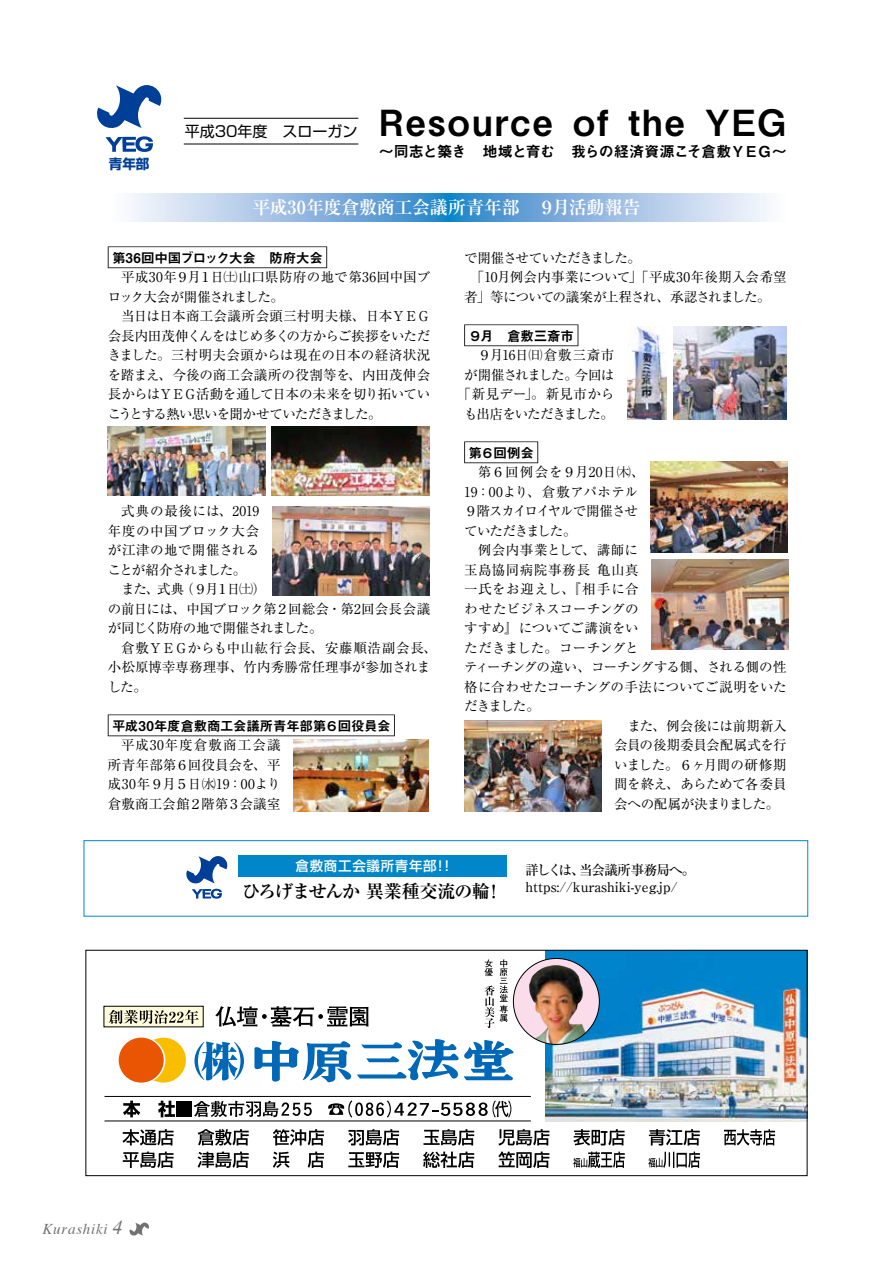
<style>
.page{position:relative;width:893px;height:1263px;background:#fff}
.page>*{position:absolute;margin:0;border:0;box-sizing:border-box;transform-origin:0 0}
.t1{font:36px "Midashi Go Pro MB31";letter-spacing:.06em;color:#000}
.t2{font:700 18px "Ryumin Pro";letter-spacing:-.01em;color:#fff}
.t3{font:700 18px "Ryumin Pro";letter-spacing:-.05em;color:#000}
.t4{font:15px "Midashi Go Pro MB31";letter-spacing:-.045em;color:#000}
.t5{font:15px "Shin Go Pro";color:#000}
.t6{font:italic 15px "Times";letter-spacing:.05em;color:#727171}
.t7{font:13.5px/19.5px "Ryumin Pro";letter-spacing:-.015em;color:#000;text-align:justify}
.t8{font:13.5px/19.5px "Ryumin Pro";letter-spacing:-.035em;color:#000;text-align:right}
.t9{font:13.5px "Ryumin Pro";letter-spacing:-.075em;color:#000}
.t10{font:13.5px "Midashi Go Pr 5 MB31";letter-spacing:-.015em;color:#000}
.t11{font:500 13.5px/16.5px "Ryumin Pro";color:#000}
.t12{font:13.5px "Ryumin Pro";letter-spacing:-.045em;color:#000}
.t13{font:13.5px "Ryumin Pro";letter-spacing:.035em;color:#000}
.t14{font:13.5px "Ryumin Pro";letter-spacing:.01em;color:#000}
.t15{font:13.5px "Ryumin Pro";letter-spacing:.045em;color:#000}
.t16{font:13.5px "Ryumin Pro";letter-spacing:.05em;color:#000}
.t17{font:13.5px "Ryumin Pro";letter-spacing:.03em;color:#000}
.t18{font:500 13.5px "Shin Go Pro";letter-spacing:.05em;color:#fff}
.t19{font:13.5px "Ryumin Pro";letter-spacing:.04em;color:#000}
.t20{font:13.5px "Ryumin Pro";letter-spacing:-.09em;color:#000}
.t21{font:700 13.5px "Shin Go Pro";color:#003f98}
.s1{font-size:19.5px}
</style>
<div class="page">
<img style="left:545px;top:952px;width:260px;height:170px">
<div style="left:104px;top:1006px;width:99px;height:21px;background:#fffcdb"></div>
<hr style="left:105px;top:1121px;width:426px;height:1px;background:#000">
<hr style="left:105px;top:1096px;width:426px;height:1px;background:#000">
<svg style="left:123px;top:1100px;width:17px;height:17px"></svg>
<svg style="left:158px;top:1101px;width:17px;height:16px"></svg>
<div style="left:177px;top:1101px;width:15px;height:16px;background:#000"></div>
<svg style="left:194px;top:1101px;width:118px;height:16px"></svg>
<svg style="left:328px;top:1100px;width:183px;height:17px"></svg>
<svg style="left:123px;top:1129px;width:51px;height:16px"></svg>
<svg style="left:198px;top:1129px;width:51px;height:16px"></svg>
<svg style="left:273px;top:1129px;width:51px;height:16px"></svg>
<svg style="left:348px;top:1129px;width:51px;height:16px"></svg>
<svg style="left:423px;top:1129px;width:51px;height:16px"></svg>
<svg style="left:498px;top:1129px;width:51px;height:16px"></svg>
<svg style="left:573px;top:1129px;width:52px;height:16px"></svg>
<svg style="left:649px;top:1129px;width:51px;height:16px"></svg>
<svg style="left:724px;top:1129px;width:51px;height:16px"></svg>
<svg style="left:123px;top:1151px;width:51px;height:17px"></svg>
<svg style="left:198px;top:1151px;width:51px;height:17px"></svg>
<svg style="left:273px;top:1151px;width:17px;height:17px"></svg>
<svg style="left:308px;top:1151px;width:16px;height:17px"></svg>
<svg style="left:348px;top:1151px;width:51px;height:17px"></svg>
<svg style="left:423px;top:1151px;width:51px;height:17px"></svg>
<svg style="left:498px;top:1151px;width:51px;height:17px"></svg>
<svg style="left:573px;top:1151px;width:52px;height:17px"></svg>
<svg style="left:648px;top:1151px;width:52px;height:17px"></svg>
<svg style="left:109px;top:958px;width:490px;height:124px"></svg>
<img style="left:529px;top:965px;width:57px;height:79px">
<div style="left:86px;top:950px;width:721px;height:226px;border:1px solid #000"></div>
<svg style="left:129px;top:1222px;width:20px;height:14px"></svg>
<div style="left:108px;top:246px;width:219px;height:22px;background:#686868"></div>
<div style="left:109px;top:247px;width:217px;height:20px;background:#fff"></div>
<svg style="left:108px;top:714px;width:287px;height:22px"></svg>
<div style="left:109px;top:715px;width:285px;height:20px;background:#fff"></div>
<svg style="left:464px;top:324px;width:114px;height:22px"></svg>
<div style="left:465px;top:325px;width:113px;height:20px;background:#fff"></div>
<svg style="left:464px;top:441px;width:74px;height:22px"></svg>
<div style="left:465px;top:442px;width:72px;height:20px;background:#fff"></div>
<div style="left:84px;top:840px;width:724px;height:76px;border:1px solid #0086c9"></div>
<svg style="left:97px;top:85px;width:65px;height:43px"></svg>
<svg style="left:106px;top:136px;width:47px;height:16px"></svg>
<hr style="left:184px;top:118px;width:174px;height:1px;background:#000">
<hr style="left:184px;top:144px;width:174px;height:1px;background:#000">
<svg style="left:130px;top:193px;width:638px;height:29px;background:#94bce2"></svg>
<svg style="left:186px;top:856px;width:42px;height:43px"></svg>
<div style="left:238px;top:855px;width:269px;height:21px;background:#0086c9"></div>
<img style="left:293px;top:739px;width:136px;height:72px">
<img style="left:272px;top:426px;width:157px;height:70px">
<img style="left:651px;top:559px;width:137px;height:91px">
<img style="left:465px;top:721px;width:136px;height:90px">
<img style="left:108px;top:426px;width:158px;height:70px">
<img style="left:651px;top:461px;width:136px;height:91px">
<img style="left:627px;top:326px;width:40px;height:93px">
<img style="left:673px;top:326px;width:114px;height:93px">
<img style="left:272px;top:506px;width:158px;height:89px">
<p class="t21" style="left:109px;top:153px;width:42px">青年部</p>
<p class="t5" style="left:185px;top:119px;width:174px">平成30年度　スローガン</p>
<h1 class="t1" style="left:379px;top:93px;width:409px">Resource of the YEG</h1>
<p class="t4" style="left:379px;top:140px;width:409px">～同志と築き　地域と育む　我らの経済資源こそ倉敷ＹＥＧ～</p>
<h2 class="t2" style="left:252px;top:193px;width:390px">平成３０年度倉敷商工会議所青年部　９月活動報告</h2>
<p class="t10" style="left:112px;top:247px;width:212px">第36回中国ブロック大会　防府大会</p>
<p class="t7" style="left:108px;top:267px;width:324px;text-indent:14px">平成30年9月1日㈯山口県防府の地で第36回中国ブロック大会が開催されました。</p>
<p class="t7" style="left:108px;top:305px;width:324px;text-indent:14px">当日は日本商工会議所会頭三村明夫様、日本ＹＥＧ会長内田茂伸くんをはじめ多くの方からご挨拶をいただきました。三村明夫会頭からは現在の日本の経済状況を踏まえ、今後の商工会議所の役割等を、内田茂伸会長からはＹＥＧ活動を通して日本の未来を切り拓いていこうとする熱い思いを聞かせていただきました。</p>
<p class="t17" style="left:121px;top:501px;width:140px">式典の最後には、２０１９</p>
<p class="t19" style="left:108px;top:520px;width:153px">年度の中国ブロック大会</p>
<p class="t13" style="left:108px;top:539px;width:153px">が江津の地で開催される</p>
<p class="t20" style="left:108px;top:559px;width:140px">ことが紹介されました。</p>
<p class="t7" style="left:121px;top:578px;width:146px">また、式典（9月1日㈯）</p>
<p class="t7" style="left:108px;top:598px;width:324px">の前日には、中国ブロック第2回総会・第2回会長会議</p>
<p class="t9" style="left:108px;top:617px;width:216px">が同じく防府の地で開催されました。</p>
<p class="t15" style="left:121px;top:637px;width:317px">倉敷ＹＥＧからも中山紘行会長、安藤順浩副会長、</p>
<p class="t7" style="left:108px;top:656px;width:324px">小松原博幸専務理事、竹内秀勝常任理事が参加されま</p>
<p class="t7" style="left:108px;top:676px;width:41px">した。</p>
<p class="t10" style="left:112px;top:715px;width:280px">平成30年度倉敷商工会議所青年部第6回役員会</p>
<p class="t7" style="left:108px;top:734px;width:174px;text-indent:14px">平成30年度倉敷商工会議所青年部第6回役員会を、平成30年9月5日㈬19：00より倉敷商工会館2階第3会議室</p>
<p class="t9" style="left:464px;top:247px;width:178px">で開催させていただきました。</p>
<p class="t14" style="left:471px;top:267px;width:317px">「10月例会内事業について」「平成30年後期入会希望</p>
<p class="t9" style="left:464px;top:286px;width:308px">者」等についての議案が上程され、承認されました。</p>
<p class="t10" style="left:468px;top:325px;width:107px">9月　倉敷三斎市</p>
<p class="t8" style="left:457px;top:344px;width:158px">9月16日㈰倉敷三斎市<br>が開催されました。今回は「新見デー」。新見市からも出店をいただきました。</p>
<p class="t10" style="left:468px;top:442px;width:67px">第6回例会</p>
<p class="t8" style="left:464px;top:461px;width:182px;text-align:left;text-indent:14px">第6回例会を9月20日㈭、<br>19：00より、倉敷アパホテル<br>9階スカイロイヤルで開催させていただきました。</p>
<p class="t13" style="left:478px;top:539px;width:162px">例会内事業として、講師に</p>
<p class="t13" style="left:464px;top:559px;width:176px">玉島協同病院事務長 亀山真</p>
<p class="t16" style="left:464px;top:578px;width:176px">一氏をお迎えし、『相手に合</p>
<p class="t7" style="left:464px;top:598px;width:176px">わせたビジネスコーチングの</p>
<p class="t7" style="left:464px;top:617px;width:176px">すすめ』についてご講演をい</p>
<p class="t7" style="left:464px;top:637px;width:176px">ただきました。コーチングと</p>
<p class="t12" style="left:464px;top:656px;width:324px">ティーチングの違い、コーチングする側、される側の性</p>
<p class="t7" style="left:464px;top:676px;width:324px">格に合わせたコーチングの手法についてご説明をいた</p>
<p class="t7" style="left:464px;top:695px;width:77px">だきました。</p>
<p class="t7" style="left:627px;top:715px;width:161px">また、例会後には前期新入</p>
<p class="t7" style="left:614px;top:734px;width:174px">会員の後期委員会配属式を行</p>
<p class="t7" style="left:614px;top:754px;width:174px">いました。６ヶ月間の研修期</p>
<p class="t8" style="left:614px;top:773px;width:174px">間を終え、あらためて各委員</p>
<p class="t12" style="left:614px;top:793px;width:167px">会への配属が決まりました。</p>
<p class="t18" style="left:296px;top:854px;width:159px">倉敷商工会議所青年部！！</p>
<h2 class="t3" style="left:242px;top:877px;width:262px">ひろげませんか 異業種交流の輪！</h2>
<p class="t11" style="left:525px;top:861px;width:172px">詳しくは、当会議所事務局へ。https://kurashiki-yeg.jp/</p>
<p class="t6" style="left:43px;top:1216px;width:82px">Kurashiki <span class="s1">4</span></p>
</div>
